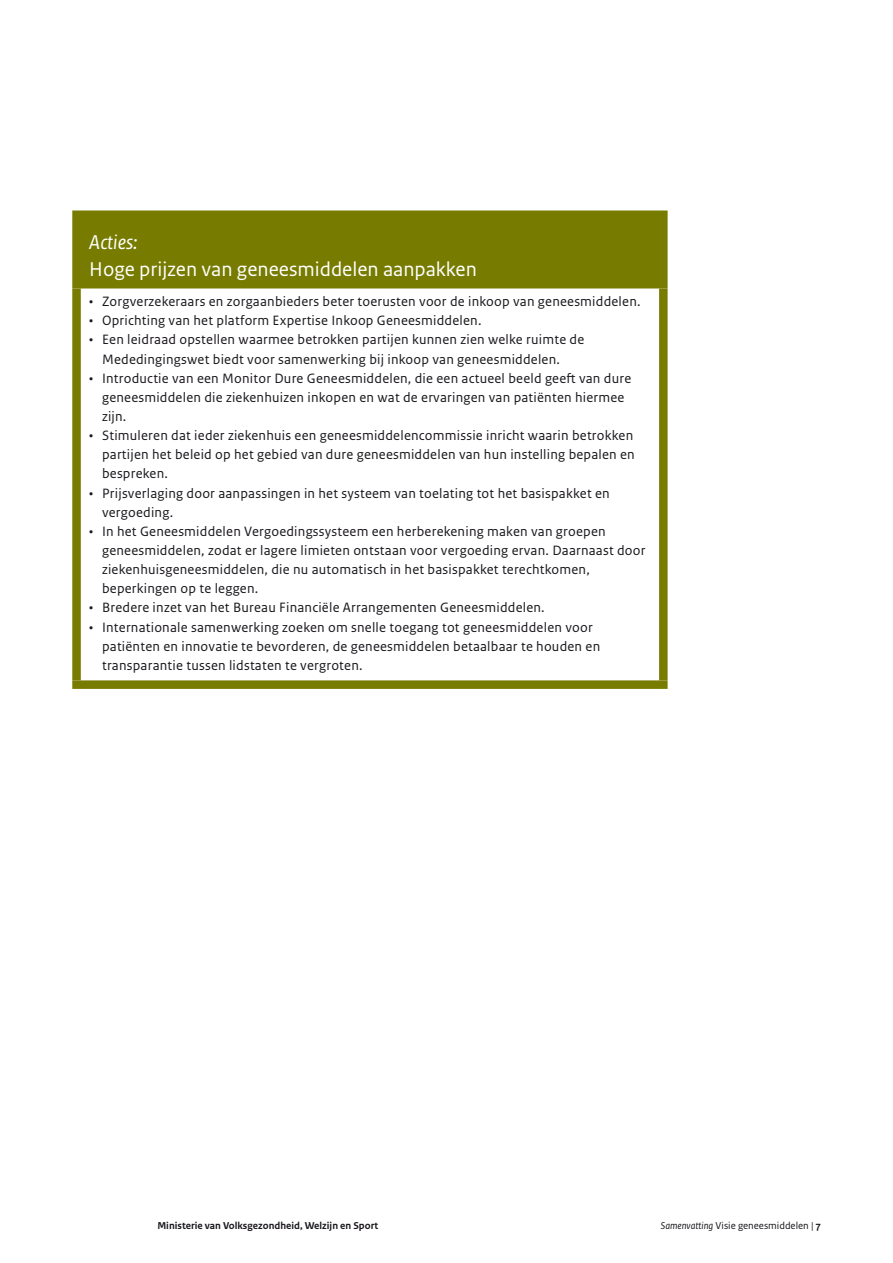
<style>
.page{position:relative;width:893px;height:1263px;background:#fff}
.page>*{position:absolute;margin:0;border:0;box-sizing:border-box;transform-origin:0 0}
.t1{font:21px "Rijksoverheid Sans Text";color:#fff}
.t2{font:italic 21px "Rijksoverheid Sans Text";color:#fff}
.t3{font:14.25px/19.2px "Rijksoverheid Sans Text";letter-spacing:.015em;color:#1a171c}
.t4{font:700 10.5px "Rijksoverheid Sans Text";color:#1a171c}
.t5{font:10.5px "Rijksoverheid Sans Text";color:#1a171c}
.s1{font-style:italic}
.s2{font-weight:700}
</style>
<div class="page">
<div style="left:77px;top:215px;width:586px;height:69px;background:#777c00"></div>
<div style="left:72px;top:210px;width:596px;height:9px;background:#777c00"></div>
<div style="left:72px;top:219px;width:9px;height:61px;background:#777c00"></div>
<div style="left:659px;top:219px;width:9px;height:61px;background:#777c00"></div>
<div style="left:72px;top:280px;width:596px;height:8px;background:#777c00"></div>
<div style="left:72px;top:288px;width:9px;height:392px;background:#777c00"></div>
<div style="left:659px;top:288px;width:9px;height:392px;background:#777c00"></div>
<div style="left:72px;top:680px;width:596px;height:9px;background:#777c00"></div>
<h1 class="t2" style="left:89px;top:230px;width:50px">Acties:</h1>
<h1 class="t1" style="left:89px;top:257px;width:389px">Hoge prijzen van geneesmiddelen aanpakken</h1>
<p class="t3" style="left:89px;top:292px;width:553px">• Zorgverzekeraars en zorgaanbieders beter toerusten voor de inkoop van geneesmiddelen.</p>
<p class="t3" style="left:89px;top:311px;width:394px">• Oprichting van het platform Expertise Inkoop Geneesmiddelen.</p>
<p class="t3" style="left:102px;top:330px;width:484px;text-indent:-13px">• Een leidraad opstellen waarmee betrokken partijen kunnen zien welke ruimte de<br>Mededingingswet biedt voor samenwerking bij inkoop van geneesmiddelen.</p>
<p class="t3" style="left:102px;top:369px;width:531px;text-indent:-13px">• Introductie van een Monitor Dure Geneesmiddelen, die een actueel beeld geeft van dure geneesmiddelen die ziekenhuizen inkopen en wat de ervaringen van patiënten hiermee zijn.</p>
<p class="t3" style="left:102px;top:426px;width:534px;text-align:justify;text-indent:-13px">• Stimuleren dat ieder ziekenhuis een geneesmiddelencommissie inricht waarin betrokken partijen het beleid op het gebied van dure geneesmiddelen van hun instelling bepalen en bespreken.</p>
<p class="t3" style="left:102px;top:483px;width:509px;text-indent:-13px">• Prijsverlaging door aanpassingen in het systeem van toelating tot het basispakket en vergoeding.</p>
<p class="t3" style="left:102px;top:522px;width:545px;text-indent:-13px">• In het Geneesmiddelen Vergoedingssysteem een herberekening maken van groepen geneesmiddelen, zodat er lagere limieten ontstaan voor vergoeding ervan. Daarnaast door ziekenhuisgeneesmiddelen, die nu automatisch in het basispakket terechtkomen, beperkingen op te leggen.</p>
<p class="t3" style="left:89px;top:598px;width:457px">• Bredere inzet van het Bureau Financiële Arrangementen Geneesmiddelen.</p>
<p class="t3" style="left:102px;top:617px;width:500px;text-indent:-13px">• Internationale samenwerking zoeken om snelle toegang tot geneesmiddelen voor patiënten en innovatie te bevorderen, de geneesmiddelen betaalbaar te houden en transparantie tussen lidstaten te vergroten.</p>
<p class="t4" style="left:157px;top:1219px;width:222px">Ministerie van Volksgezondheid, Welzijn en Sport</p>
<p class="t5" style="left:661px;top:1219px;width:161px"><span class="s1">Samenvatting</span> Visie geneesmiddelen | <span class="s2">7</span></p>
</div>
